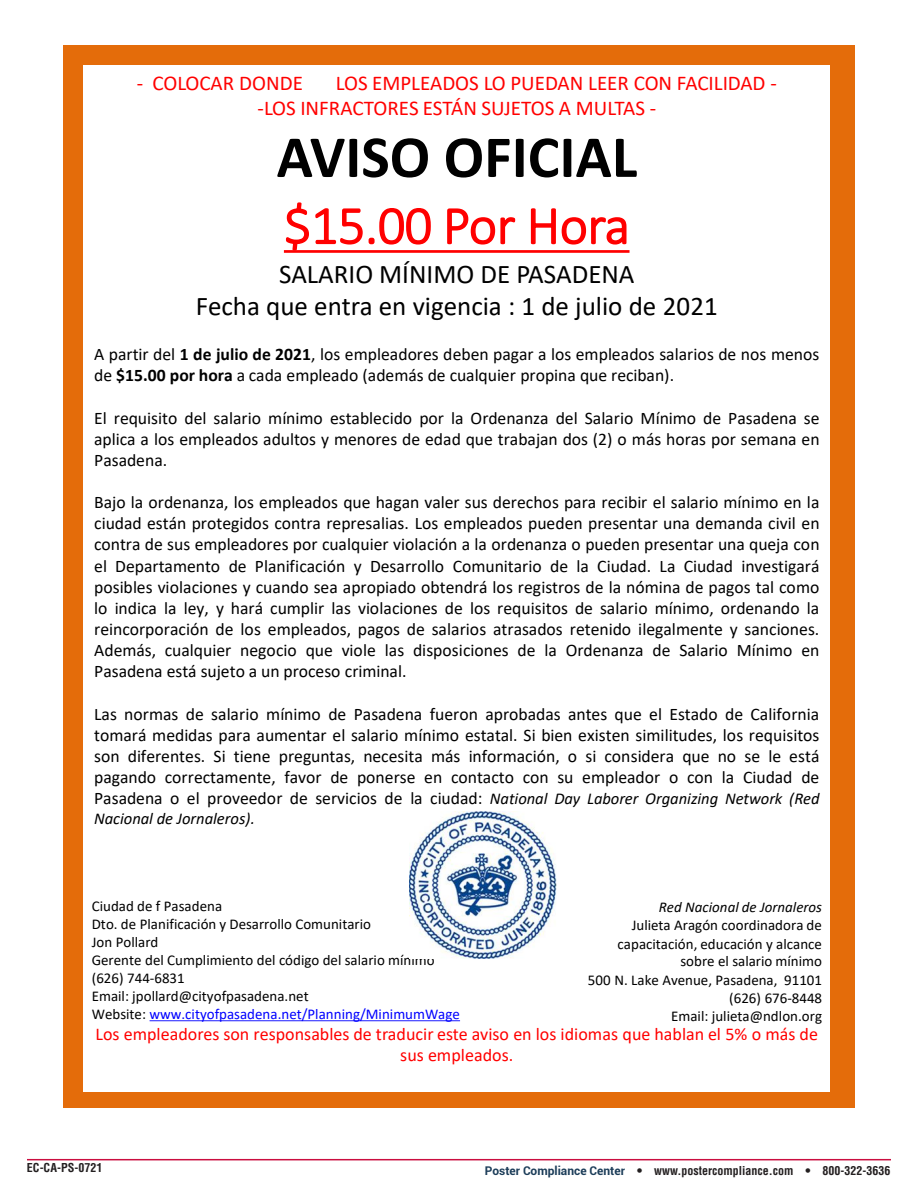
<style>
.page{position:relative;width:918px;height:1188px;background:#fff}
.page>*{position:absolute;margin:0;border:0;box-sizing:border-box;transform-origin:0 0}
.t1{font:700 60px "Calibri";color:#000}
.t2{font:300 54px "Calibri";letter-spacing:-.01em;color:#f00}
.t3{font:27px/32.4px "Calibri";color:#000;text-align:center}
.t4{font:21px/25.2px "Calibri";letter-spacing:-.005em;color:#f00}
.t5{font:18px/21.6px "Calibri";color:#f00;text-align:center}
.t6{font:17.7px/21.1px "Calibri";color:#000;text-align:justify}
.t7{font:italic 16.5px "Calibri";color:#000}
.t8{font:15px/18px "Calibri";color:#000;text-align:right}
.t9{font:700 condensed 12px "Helvetica LT Std";color:#231f20}
.s1{font-weight:700}
.s2{font-style:italic;font-size:16.5px}
.s3{color:#00f}
.s4{font-style:italic}
.s5{font-family:"Roboto";font-stretch:normal;color:#1c3d59}
</style>
<div class="page">
<hr style="left:27px;top:1159px;width:864px;height:1px;background:#cb0e40">
<div style="left:63px;top:45px;width:792px;height:1062px;background:#e46c0a"></div>
<div style="left:83px;top:65px;width:747px;height:1027px;background:#fff"></div>
<svg style="left:284px;top:250px;width:346px;height:3px"></svg>
<svg style="left:150px;top:1020px;width:310px;height:1px"></svg>
<img style="left:409px;top:812px;width:147px;height:146px">
<p class="t4" style="left:258px;top:70px;width:521px;text-indent:78px">LOS EMPLEADOS LO PUEDAN LEER CON FACILIDAD - -LOS INFRACTORES ESTÁN SUJETOS A MULTAS -</p>
<p class="t1" style="left:277px;top:115px;width:362px">AVISO OFICIAL</p>
<p class="t2" style="left:284px;top:192px;width:348px">$15.00 Por Hora</p>
<p class="t3" style="left:196px;top:257px;width:523px">SALARIO MÍNIMO DE PASADENA<br>Fecha que entra en vigencia : 1 de julio de 2021</p>
<p class="t6" style="left:94px;top:343px;width:727px">A partir del <span class="s1">1 de julio de 2021</span>, los empleadores deben pagar a los empleados salarios de nos menos de <span class="s1">$15.00 por hora</span> a cada empleado (además de cualquier propina que reciban).</p>
<p class="t6" style="left:94px;top:407px;width:727px">El requisito del salario mínimo establecido por la Ordenanza del Salario Mínimo de Pasadena se aplica a los empleados adultos y menores de edad que trabajan dos (2) o más horas por semana en Pasadena.</p>
<p class="t6" style="left:94px;top:491px;width:727px">Bajo la ordenanza, los empleados que hagan valer sus derechos para recibir el salario mínimo en la ciudad están protegidos contra represalias. Los empleados pueden presentar una demanda civil en contra de sus empleadores por cualquier violación a la ordenanza o pueden presentar una queja con el Departamento de Planificación y Desarrollo Comunitario de la Ciudad. La Ciudad investigará posibles violaciones y cuando sea apropiado obtendrá los registros de la nómina de pagos tal como lo indica la ley, y hará cumplir las violaciones de los requisitos de salario mínimo, ordenando la reincorporación de los empleados, pagos de salarios atrasados retenido ilegalmente y sanciones.<br>Además, cualquier negocio que viole las disposiciones de la Ordenanza de Salario Mínimo en Pasadena está sujeto a un proceso criminal.</p>
<p class="t6" style="left:94px;top:703px;width:727px">Las normas de salario mínimo de Pasadena fueron aprobadas antes que el Estado de California tomará medidas para aumentar el salario mínimo estatal. Si bien existen similitudes, los requisitos son diferentes. Si tiene preguntas, necesita más información, o si considera que no se le está pagando correctamente, favor de ponerse en contacto con su empleador o con la Ciudad de Pasadena o el proveedor de servicios de la ciudad: <span class="s2">National Day Laborer Organizing Network (Red</span></p>
<p class="t7" style="left:94px;top:807px;width:162px">Nacional de Jornaleros).</p>
<p class="t4" style="left:137px;top:70px;width:168px">- COLOCAR DONDE</p>
<p class="t8" style="left:92px;top:897px;width:370px;text-align:left">Ciudad de f Pasadena<br>Dto. de Planificación y Desarrollo Comunitario<br>Jon Pollard<br>Gerente del Cumplimiento del código del salario mínimo (626) 744-6831<br>Email: jpollard@cityofpasadena.net<br>Website: <span class="s3">www.cityofpasadena.net/Planning/MinimumWage</span></p>
<p class="t8" style="left:588px;top:898px;width:236px"><span class="s4">Red Nacional de Jornaleros<br></span>Julieta Aragón coordinadora de capacitación, educación y alcance sobre el salario mínimo<br>500 N. Lake Avenue, Pasadena, 91101 (626) 676-8448<br>Email: julieta@ndlon.org</p>
<p class="t5" style="left:95px;top:1022px;width:724px">Los empleadores son responsables de traducir este aviso en los idiomas que hablan el 5% o más de sus empleados.</p>
<p class="t9" style="left:27px;top:1160px;width:77px">EC-CA-PS-0721</p>
<p class="t9" style="left:485px;top:1163px;width:407px"><span class="s5">Poster Compliance Center</span> • www.postercompliance.com • 800-322-3636</p>
</div>
